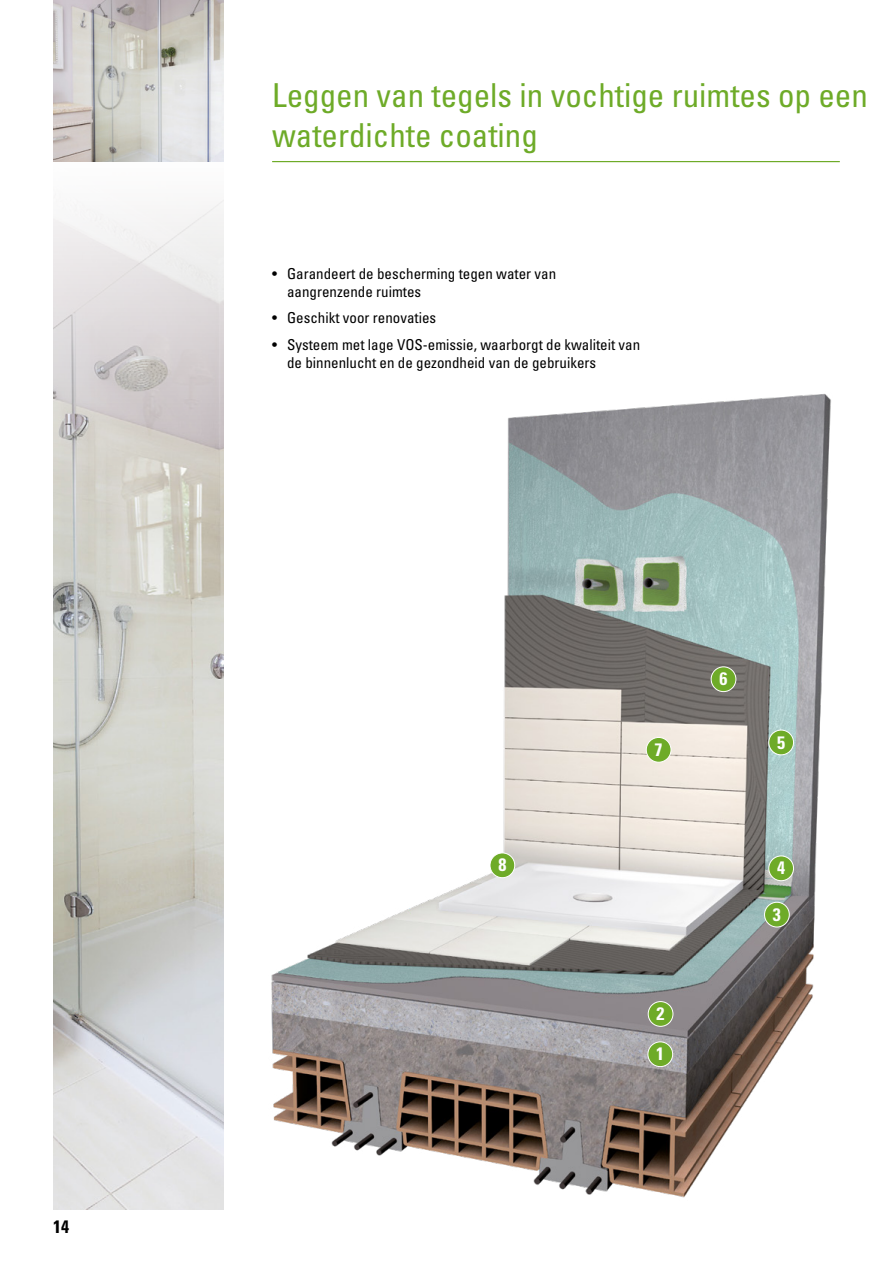
<style>
.page{position:relative;width:893px;height:1263px;background:#fff}
.page>*{position:absolute;margin:0;border:0;box-sizing:border-box;transform-origin:0 0}
.Titolo_sistema{font:condensed 33px/40.5px "Univers LT Std";color:#6eab28}
.numeri_bianchi{font:700 condensed 18px "Univers LT Std";color:#fff}
.t1{font:700 condensed 18px "Univers LT Std";color:#000}
.t2{font:condensed 15px/18px "Univers LT Std";color:#000}
</style>
<div class="page">
<hr style="left:272px;top:161px;width:568px;height:1px;background:#6eab28">
<img style="left:53px;top:200px;width:170px;height:1010px">
<img style="left:53px;top:0;width:170px;height:162px">
<img style="left:271px;top:393px;width:560px;height:805px">
<div style="left:648px;top:1042px;width:25px;height:24px;background:#6eab28;border-radius:50%"></div>
<div style="left:647px;top:1041px;width:26px;height:26px;border:1px solid #fff;border-radius:50%"></div>
<div style="left:648px;top:1001px;width:25px;height:25px;background:#6eab28;border-radius:50%"></div>
<div style="left:648px;top:1001px;width:25px;height:26px;border:1px solid #fff;border-radius:50%"></div>
<div style="left:769px;top:856px;width:24px;height:25px;background:#6eab28;border-radius:50%"></div>
<div style="left:768px;top:855px;width:26px;height:26px;border:1px solid #fff;border-radius:50%"></div>
<div style="left:764px;top:902px;width:25px;height:25px;background:#6eab28;border-radius:50%"></div>
<div style="left:764px;top:902px;width:26px;height:25px;border:1px solid #fff;border-radius:50%"></div>
<div style="left:769px;top:730px;width:24px;height:25px;background:#6eab28;border-radius:50%"></div>
<div style="left:768px;top:730px;width:26px;height:25px;border:1px solid #fff;border-radius:50%"></div>
<div style="left:711px;top:667px;width:25px;height:25px;background:#6eab28;border-radius:50%"></div>
<div style="left:711px;top:666px;width:25px;height:26px;border:1px solid #fff;border-radius:50%"></div>
<div style="left:646px;top:737px;width:25px;height:25px;background:#6eab28;border-radius:50%"></div>
<div style="left:646px;top:737px;width:25px;height:26px;border:1px solid #fff;border-radius:50%"></div>
<div style="left:490px;top:853px;width:25px;height:25px;background:#6eab28;border-radius:50%"></div>
<div style="left:490px;top:852px;width:25px;height:26px;border:1px solid #fff;border-radius:50%"></div>
<p class="t1" style="left:53px;top:1216px;width:17px">14</p>
<p class="Titolo_sistema" style="left:272px;top:74px;width:597px">Leggen van tegels in vochtige ruimtes op een waterdichte coating</p>
<p class="t2" style="left:287px;top:264px;width:271px;text-indent:-15px">• Garandeert de bescherming tegen water van aangrenzende ruimtes</p>
<p class="t2" style="left:272px;top:309px;width:165px">• Geschikt voor renovaties</p>
<p class="t2" style="left:287px;top:335px;width:355px;text-indent:-15px">• Systeem met lage VOS-emissie, waarborgt de kwaliteit van de binnenlucht en de gezondheid van de gebruikers</p>
<p class="numeri_bianchi" style="left:498px;top:854px;width:9px">8</p>
<p class="numeri_bianchi" style="left:655px;top:738px;width:9px">7</p>
<p class="numeri_bianchi" style="left:657px;top:1002px;width:9px">2</p>
<p class="numeri_bianchi" style="left:656px;top:1043px;width:9px">1</p>
<p class="numeri_bianchi" style="left:719px;top:668px;width:9px">6</p>
<p class="numeri_bianchi" style="left:777px;top:731px;width:9px">5</p>
<p class="numeri_bianchi" style="left:777px;top:857px;width:9px">4</p>
<p class="numeri_bianchi" style="left:773px;top:903px;width:9px">3</p>
</div>
